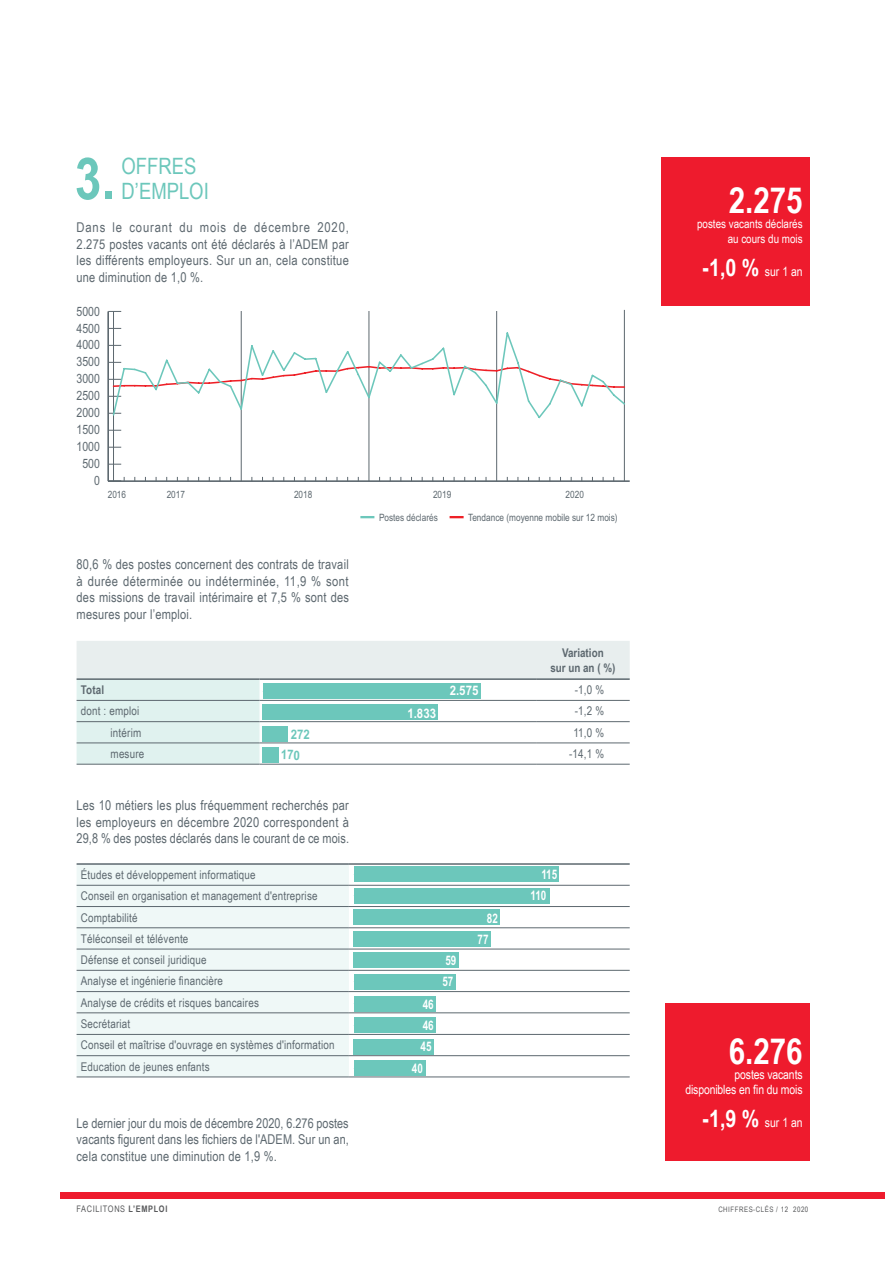
<style>
.page{position:relative;width:885px;height:1263px;background:#fff}
.page>*{position:absolute;margin:0;border:0;box-sizing:border-box;transform-origin:0 0}
._1_1__Titre{font:700 58.05px "Arial Narrow";color:#6cc7bb}
.Highlights_-_Chiffre{font:700 36px "Arial Narrow";color:#fff}
._1_1__Titre-2{font:22.5px/25.5px "Arial Narrow";color:#6cc7bb}
.Body_text{font:13.5px/16.5px "Arial Narrow";letter-spacing:.015em;color:#5d686f;text-align:justify}
.t1{font:700 13.2px/21.6px "Arial Narrow";color:#fff;scale:.91 1}
.t2{font:700 13.2px "Arial Narrow";color:#fff;scale:1.06 1}
.t3{font:700 13.2px "Arial Narrow";color:#6cc7bb;scale:1.06 1}
.t4{font:12.9px "Arial Narrow";color:#5d686f}
.Highlights_-_Chiffre-2{font:12.75px/15px "Arial Narrow";letter-spacing:-.01em;color:#fff;text-align:right}
.Body_text-2{font:12px "Arial Narrow";letter-spacing:.015em;color:#5d686f}
.TABS_-_Body{font:12px "Arial Narrow";letter-spacing:.015em;color:#5d686f}
.Highlights_-_Body{font:12px "Arial Narrow";color:#fff}
.TABS_-_Titre{font:700 12px/14.2px "Arial Narrow";color:#5d686f;text-align:center}
.TABS_-_Body-2{font:700 12px "Arial Narrow";letter-spacing:.015em;color:#5d686f}
.t5{font:10.05px "Arial Narrow";color:#5d686f}
.t6{font:9px "Arial Narrow";letter-spacing:.07em;color:#57585a}
.t7{font:7.5px "Arial Narrow";letter-spacing:.07em;color:#57585a}
.s1{font-weight:700}
.s2{font-weight:700;font-size:24px}
</style>
<div class="page">
<svg style="left:449px;top:516px;width:14px;height:2px"></svg>
<svg style="left:360px;top:516px;width:14px;height:2px"></svg>
<hr style="left:108px;top:480px;width:521px;height:2px;background:#5d686f">
<hr style="left:113px;top:311px;width:1px;height:170px;background:#5d686f">
<hr style="left:241px;top:311px;width:1px;height:170px;background:#5d686f">
<hr style="left:368px;top:311px;width:1px;height:170px;background:#5d686f">
<hr style="left:496px;top:311px;width:1px;height:170px;background:#5d686f">
<hr style="left:624px;top:310px;width:1px;height:171px;background:#5d686f">
<hr style="left:107px;top:311px;width:2px;height:170px;background:#5d686f">
<svg style="left:109px;top:477px;width:16px;height:4px"></svg>
<svg style="left:108px;top:311px;width:13px;height:1px"></svg>
<svg style="left:112px;top:331px;width:513px;height:89px"></svg>
<div style="left:61px;top:1192px;width:823px;height:7px;background:#ee1b2d"></div>
<div style="left:77px;top:865px;width:272px;height:212px;background:#eff8f7"></div>
<hr style="left:77px;top:863px;width:272px;height:2px;background:#5d686f">
<hr style="left:349px;top:863px;width:280px;height:2px;background:#5d686f">
<hr style="left:77px;top:885px;width:272px;height:1px;background:#5d686f">
<hr style="left:349px;top:885px;width:280px;height:1px;background:#5d686f">
<hr style="left:77px;top:906px;width:272px;height:1px;background:#5d686f">
<hr style="left:77px;top:927px;width:272px;height:1px;background:#5d686f">
<hr style="left:349px;top:906px;width:280px;height:1px;background:#5d686f">
<hr style="left:77px;top:949px;width:272px;height:1px;background:#5d686f">
<hr style="left:349px;top:927px;width:280px;height:1px;background:#5d686f">
<hr style="left:77px;top:970px;width:272px;height:1px;background:#5d686f">
<hr style="left:349px;top:949px;width:280px;height:1px;background:#5d686f">
<hr style="left:349px;top:970px;width:280px;height:1px;background:#5d686f">
<hr style="left:77px;top:991px;width:272px;height:1px;background:#5d686f">
<hr style="left:349px;top:991px;width:280px;height:1px;background:#5d686f">
<hr style="left:77px;top:1012px;width:272px;height:1px;background:#5d686f">
<hr style="left:349px;top:1012px;width:280px;height:1px;background:#5d686f">
<hr style="left:77px;top:1034px;width:272px;height:1px;background:#5d686f">
<hr style="left:349px;top:1034px;width:280px;height:1px;background:#5d686f">
<hr style="left:77px;top:1055px;width:272px;height:1px;background:#5d686f">
<hr style="left:77px;top:1077px;width:272px;height:1px;background:#5d686f">
<hr style="left:349px;top:1055px;width:280px;height:1px;background:#5d686f">
<hr style="left:349px;top:1077px;width:280px;height:1px;background:#5d686f">
<div style="left:665px;top:1003px;width:144px;height:158px;background:#ee1b2d"></div>
<hr style="left:77px;top:764px;width:182px;height:1px;background:#5d686f">
<hr style="left:259px;top:764px;width:277px;height:1px;background:#5d686f">
<hr style="left:536px;top:764px;width:93px;height:1px;background:#5d686f">
<div style="left:661px;top:157px;width:148px;height:149px;background:#ee1b2d"></div>
<div style="left:354px;top:867px;width:204px;height:15px;background:#6cc7bb"></div>
<div style="left:354px;top:888px;width:195px;height:16px;background:#6cc7bb"></div>
<div style="left:354px;top:910px;width:146px;height:15px;background:#6cc7bb"></div>
<div style="left:354px;top:931px;width:137px;height:16px;background:#6cc7bb"></div>
<div style="left:354px;top:953px;width:105px;height:15px;background:#6cc7bb"></div>
<div style="left:354px;top:974px;width:101px;height:16px;background:#6cc7bb"></div>
<div style="left:354px;top:996px;width:82px;height:15px;background:#6cc7bb"></div>
<div style="left:354px;top:1017px;width:82px;height:16px;background:#6cc7bb"></div>
<div style="left:354px;top:1039px;width:80px;height:15px;background:#6cc7bb"></div>
<div style="left:354px;top:1060px;width:71px;height:16px;background:#6cc7bb"></div>
<svg style="left:77px;top:641px;width:552px;height:123px"></svg>
<p class="_1_1__Titre" style="left:75px;top:135px;width:42px">3.</p>
<p class="_1_1__Titre-2" style="left:122px;top:152px;width:89px">OFFRES<br>D’EMPLOI</p>
<p class="Body_text" style="left:77px;top:219px;width:274px">Dans le courant du mois de décembre 2020, 2.275 postes vacants ont été déclarés à l’ADEM par les différents employeurs. Sur un an, cela constitue une diminution de 1,0 %.</p>
<p class="t4" style="left:77px;top:302px;width:25px">5000</p>
<p class="t4" style="left:77px;top:319px;width:25px">4500</p>
<p class="t4" style="left:77px;top:335px;width:25px">4000</p>
<p class="t4" style="left:77px;top:352px;width:25px">3500</p>
<p class="t4" style="left:77px;top:369px;width:25px">3000</p>
<p class="t4" style="left:77px;top:386px;width:25px">2500</p>
<p class="t4" style="left:77px;top:403px;width:25px">2000</p>
<p class="t4" style="left:77px;top:420px;width:25px">1500</p>
<p class="t4" style="left:77px;top:437px;width:25px">1000</p>
<p class="t4" style="left:82px;top:454px;width:19px">500</p>
<p class="t4" style="left:94px;top:470px;width:7px">0</p>
<p class="t5" style="left:108px;top:487px;width:20px">2016</p>
<p class="t5" style="left:167px;top:487px;width:20px">2017</p>
<p class="t5" style="left:294px;top:487px;width:20px">2018</p>
<p class="t5" style="left:433px;top:487px;width:20px">2019</p>
<p class="t5" style="left:565px;top:487px;width:20px">2020</p>
<p class="t5" style="left:379px;top:510px;width:60px">Postes déclarés</p>
<p class="t5" style="left:468px;top:510px;width:151px">Tendance (moyenne mobile sur 12 mois)</p>
<p class="Body_text" style="left:77px;top:555px;width:274px">80,6 % des postes concernent des contrats de travail à durée déterminée ou indéterminée, 11,9 % sont des missions de travail intérimaire et 7,5 % sont des mesures pour l’emploi.</p>
<p class="TABS_-_Titre" style="left:550px;top:645px;width:67px">Variation<br>sur un an ( %)</p>
<p class="t2" style="left:449px;top:680px;width:29px">2.575</p>
<p class="TABS_-_Body-2" style="left:81px;top:681px;width:25px">Total</p>
<p class="TABS_-_Body" style="left:574px;top:681px;width:31px">-1,0 %</p>
<p class="TABS_-_Body" style="left:81px;top:702px;width:60px">dont : emploi</p>
<p class="TABS_-_Body" style="left:574px;top:702px;width:31px">-1,2 %</p>
<p class="TABS_-_Body" style="left:111px;top:724px;width:32px">intérim</p>
<p class="TABS_-_Body" style="left:573px;top:724px;width:32px">11,0 %</p>
<p class="TABS_-_Body" style="left:111px;top:745px;width:35px">mesure</p>
<p class="TABS_-_Body" style="left:569px;top:745px;width:36px">-14,1 %</p>
<p class="t2" style="left:407px;top:703px;width:29px">1.833</p>
<p class="t3" style="left:291px;top:724px;width:20px">272</p>
<p class="Body_text" style="left:77px;top:797px;width:274px">Les 10 métiers les plus fréquemment recherchés par les employeurs en décembre 2020 correspondent à 29,8 % des postes déclarés dans le courant de ce mois.</p>
<p class="Body_text-2" style="left:81px;top:866px;width:176px">Études et développement informatique</p>
<p class="Body_text-2" style="left:81px;top:887px;width:238px">Conseil en organisation et management d'entreprise</p>
<p class="Body_text-2" style="left:81px;top:908px;width:58px">Comptabilité</p>
<p class="Body_text-2" style="left:81px;top:930px;width:109px">Téléconseil et télévente</p>
<p class="Body_text-2" style="left:81px;top:951px;width:127px">Défense et conseil juridique</p>
<p class="Body_text-2" style="left:81px;top:972px;width:144px">Analyse et ingénierie financière</p>
<p class="Body_text-2" style="left:81px;top:993px;width:180px">Analyse de crédits et risques bancaires</p>
<p class="Body_text-2" style="left:81px;top:1015px;width:51px">Secrétariat</p>
<p class="Body_text-2" style="left:81px;top:1036px;width:255px">Conseil et maîtrise d'ouvrage en systèmes d'information</p>
<p class="Body_text-2" style="left:81px;top:1058px;width:130px">Education de jeunes enfants</p>
<p class="Body_text" style="left:77px;top:1114px;width:274px">Le dernier jour du mois de décembre 2020, 6.276 postes vacants figurent dans les fichiers de l'ADEM. Sur un an, cela constitue une diminution de 1,9 %.</p>
<p class="t6" style="left:77px;top:1202px;width:92px">FACILITONS <span class="s1">L’EMPLOI</span></p>
<p class="t1" style="left:423px;top:992px;width:14px">46<br>46</p>
<p class="t1" style="left:412px;top:1034px;width:23px;line-height:22.4px;text-indent:9px">45<br>40</p>
<p class="t1" style="left:442px;top:948px;width:17px">59<br>57</p>
<p class="t1" style="left:477px;top:907px;width:24px;line-height:20.7px;text-indent:9px">82<br>77</p>
<p class="t1" style="left:530px;top:863px;width:31px;line-height:20.9px;text-indent:11px">115<br>110</p>
<p class="Highlights_-_Chiffre" style="left:728px;top:173px;width:75px">2.275</p>
<p class="Highlights_-_Body" style="left:697px;top:215px;width:107px">postes vacants déclarés</p>
<p class="Highlights_-_Body" style="left:727px;top:230px;width:76px">au cours du mois</p>
<p class="Highlights_-_Chiffre-2" style="left:702px;top:264px;width:102px"><span class="s2">-1,0 %</span> sur 1 an</p>
<p class="Highlights_-_Chiffre" style="left:728px;top:1024px;width:75px">6.276</p>
<p class="Highlights_-_Chiffre-2" style="left:685px;top:1066px;width:119px">postes vacants disponibles en fin du mois</p>
<p class="Highlights_-_Chiffre-2" style="left:702px;top:1114px;width:102px"><span class="s2">-1,9 %</span> sur 1 an</p>
<p class="t7" style="left:718px;top:1204px;width:92px">CHIFFRES-CLÉS / 12 2020</p>
</div>
